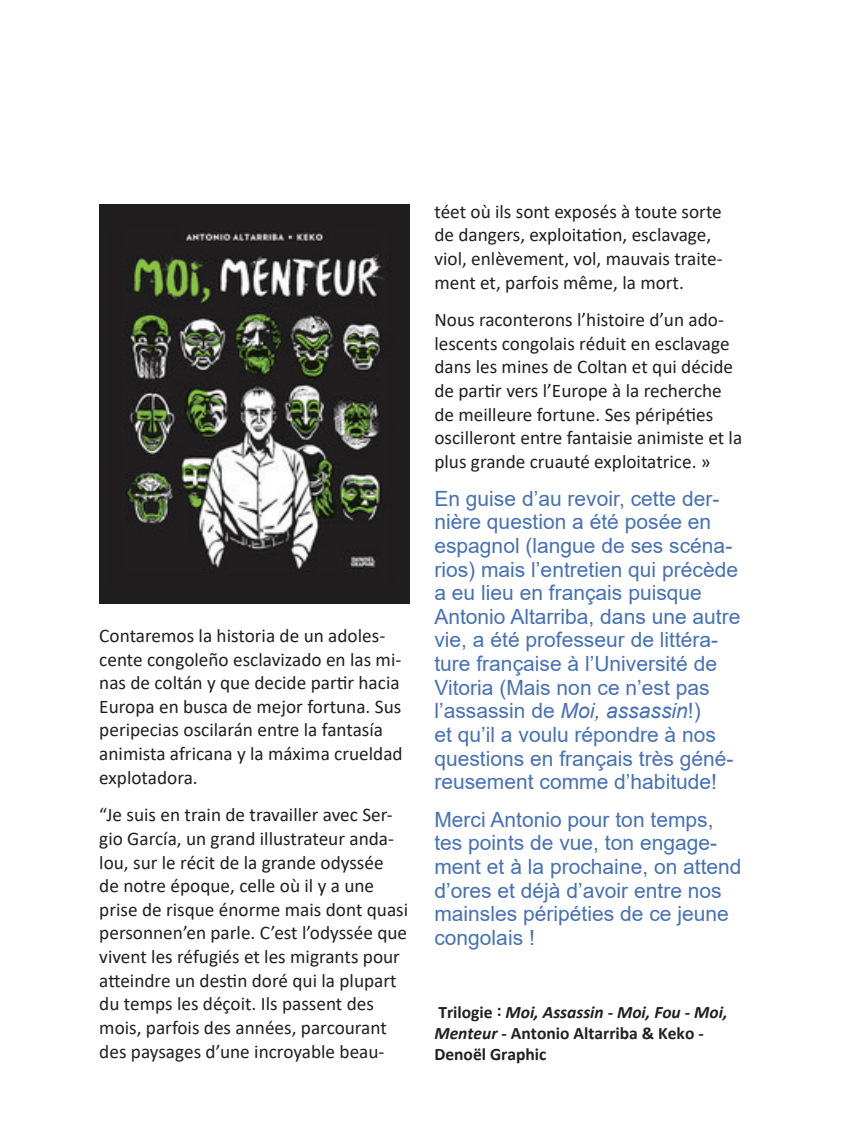
<style>
.page{position:relative;width:844px;height:1141px;background:#fff}
.page>*{position:absolute;margin:0;border:0;box-sizing:border-box;transform-origin:0 0}
.t1{font:21px/23.6px "Arial";color:#4671b8}
.t2{font:19.25px/23.6px "Calibri";color:#1f2020}
.t3{font:700 17.5px/21px "Calibri";color:#1f2020}
.s1{font-style:italic}
</style>
<div class="page">
<img style="left:99px;top:205px;width:310px;height:399px">
<p class="t2" style="left:99px;top:623px;width:305px">Contaremos la historia de un adoles&shy;cente congoleño esclavizado en las mi&shy;nas de coltán y que decide partir hacia Europa en busca de mejor fortuna. Sus peripecias oscilarán entre la fantasía animista africana y la máxima crueldad explotadora.</p>
<p class="t2" style="left:99px;top:803px;width:310px">“Je suis en train de travailler avec Ser&shy;gio García, un grand illustrateur anda&shy;lou, sur le récit de la grande odyssée<br>de notre époque, celle où il y a une prise de risque énorme mais dont quasi personnen’en parle. C’est l’odyssée que vivent les réfugiés et les migrants pour atteindre un destin doré qui la plupart du temps les déçoit. Ils passent des mois, parfois des années, parcourant des paysages d’une incroyable beau-</p>
<p class="t2" style="left:434px;top:199px;width:290px">téet où ils sont exposés à toute sorte de dangers, exploitation, esclavage, viol, enlèvement, vol, mauvais traite&shy;ment et, parfois même, la mort.</p>
<p class="t2" style="left:434px;top:308px;width:309px">Nous raconterons l’histoire d’un ado&shy;lescents congolais réduit en esclavage dans les mines de Coltan et qui décide de partir vers l’Europe à la recherche de meilleure fortune. Ses péripéties oscilleront entre fantaisie animiste et la plus grande cruauté exploitatrice. »</p>
<p class="t1" style="left:434px;top:486px;width:307px">En guise d’au revoir, cette der&shy;nière question a été posée en espagnol (langue de ses scéna&shy;rios) mais l’entretien qui précède a eu lieu en français puisque<br>Antonio Altarriba, dans une autre vie, a été professeur de littéra&shy;ture française à l’Université de<br>Vitoria (Mais non ce n’est pas l’assassin de <span class="s1">Moi, assassin</span>!)<br>et qu’il a voulu répondre à nos questions en français très géné&shy;reusement comme d’habitude!</p>
<p class="t1" style="left:434px;top:808px;width:309px">Merci Antonio pour ton temps, tes points de vue, ton engage&shy;ment et à la prochaine, on attend d’ores et déjà d’avoir entre nos mainsles péripéties de ce jeune congolais !</p>
<p class="t3" style="left:434px;top:1001px;width:294px">Trilogie : <span class="s1">Moi, Assassin - Moi, Fou - Moi,<br>Menteur</span> - Antonio Altarriba &amp; Keko -<br>Denoël Graphic</p>
</div>
